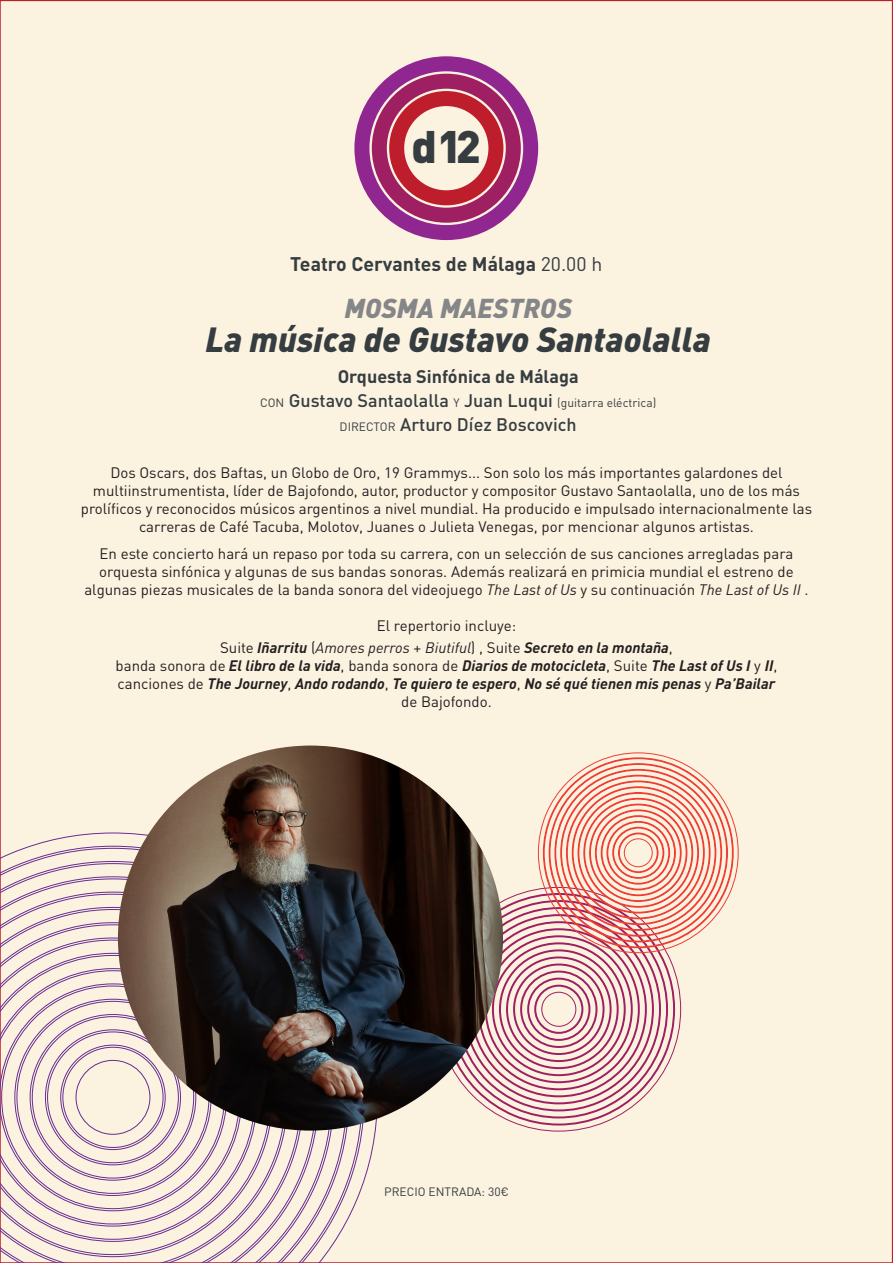
<style>
.page{position:relative;width:893px;height:1263px;background:#fcf2e0}
.page>*{position:absolute;margin:0;border:0;box-sizing:border-box;transform-origin:0 0}
.t1{font:900 45px "DIN Pro";color:#353d40}
.t2{font:italic 900 34.5px "DIN Pro";color:#353d40}
.t3{font:italic 900 27px "DIN Pro";color:#858688}
.t4{font:700 19.5px "DIN Pro";color:#353d40}
.t5{font:500 18px "DIN Pro";color:#353d40}
.t6{font:700 18px "DIN Pro";color:#353d40}
.t7{font:15px/18px "DIN Pro";color:#231f20;text-align:center}
.t8{font:italic 700 15px "DIN Pro";color:#231f20}
.t9{font:12px "DIN Pro";color:#353d40}
.s1{font-weight:400}
.s2{font-weight:400;font-size:12px}
.s3{font-style:italic}
.s4{font-weight:400;font-style:normal}
</style>
<div class="page">
<svg style="left:354px;top:56px;width:184px;height:184px"></svg>
<svg style="left:0;top:833px;width:378px;height:430px"></svg>
<svg style="left:437px;top:887px;width:244px;height:244px"></svg>
<svg style="left:538px;top:752px;width:201px;height:201px"></svg>
<img style="left:118px;top:745px;width:385px;height:385px;border-radius:192px">
<p class="t1" style="left:412px;top:116px;width:71px">d12</p>
<p class="t4" style="left:290px;top:250px;width:314px">Teatro Cervantes de Málaga <span class="s1">20.00 h</span></p>
<p class="t3" style="left:344px;top:285px;width:229px">MOSMA MAESTROS</p>
<p class="t2" style="left:205px;top:310px;width:507px">La música de Gustavo Santaolalla</p>
<p class="t6" style="left:338px;top:364px;width:242px">Orquesta Sinfónica de Málaga</p>
<p class="t5" style="left:260px;top:388px;width:398px"><span class="s2">CON</span> Gustavo Santaolalla <span class="s2">Y</span> Juan Luqui <span class="s2">(guitarra eléctrica)</span></p>
<p class="t5" style="left:340px;top:412px;width:239px"><span class="s2">DIRECTOR</span> Arturo Díez Boscovich</p>
<p class="t7" style="left:81px;top:463px;width:733px">Dos Oscars, dos Baftas, un Globo de Oro, 19 Grammys... Son solo los más importantes galardones del multiinstrumentista, líder de Bajofondo, autor, productor y compositor Gustavo Santaolalla, uno de los más prolíficos y reconocidos músicos argentinos a nivel mundial. Ha producido e impulsado internacionalmente las carreras de Café Tacuba, Molotov, Juanes o Julieta Venegas, por mencionar algunos artistas.</p>
<p class="t7" style="left:84px;top:544px;width:726px">En este concierto hará un repaso por toda su carrera, con un selección de sus canciones arregladas para orquesta sinfónica y algunas de sus bandas sonoras. Además realizará en primicia mundial el estreno de algunas piezas musicales de la banda sonora del videojuego <span class="s3">The Last of Us</span> y su continuación <span class="s3">The Last of Us II</span> .</p>
<p class="t7" style="left:377px;top:616px;width:141px">El repertorio incluye:</p>
<p class="t8" style="left:220px;top:635px;width:454px"><span class="s4">Suite</span> Iñarritu <span class="s4">(</span><span class="s1">Amores perros</span> <span class="s4">+</span> <span class="s1">Biutiful</span><span class="s4">) , Suite</span> Secreto en la montaña<span class="s4">,</span></p>
<p class="t8" style="left:116px;top:653px;width:663px"><span class="s4">banda sonora de</span> El libro de la vida<span class="s4">, banda sonora de</span> Diarios de motocicleta<span class="s4">, Suite</span> The Last of Us I <span class="s4">y</span> II<span class="s4">,</span></p>
<p class="t8" style="left:118px;top:671px;width:659px"><span class="s4">canciones de</span> The Journey<span class="s4">,</span> Ando rodando<span class="s4">,</span> Te quiero te espero<span class="s4">,</span> No sé qué tienen mis penas <span class="s4">y</span> Pa’Bailar</p>
<p class="t7" style="left:401px;top:692px;width:92px">de Bajofondo.</p>
<p class="t9" style="left:384px;top:1183px;width:126px">PRECIO ENTRADA: 30€</p>
</div>
